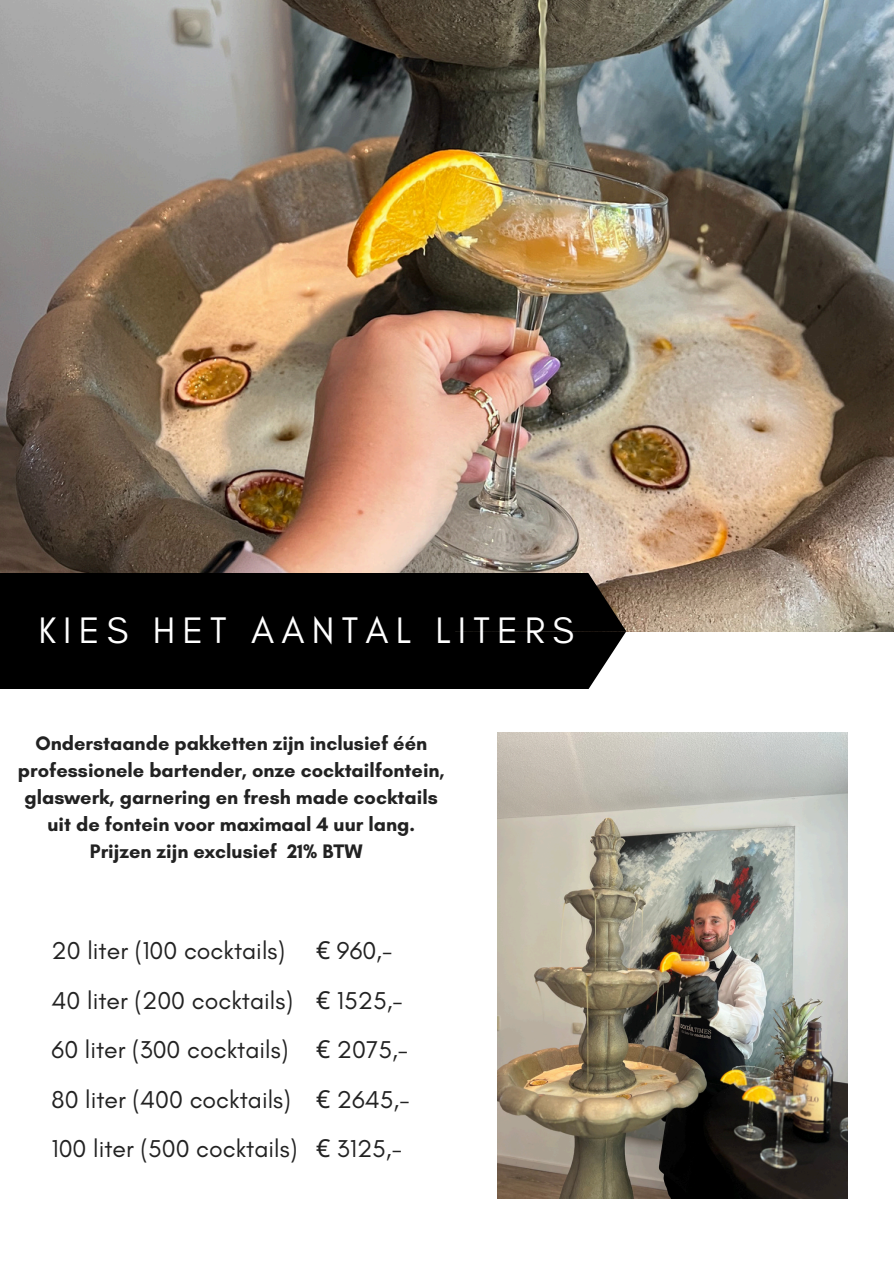
<style>
.page{position:relative;width:894px;height:1264px;background:#fff}
.page>*{position:absolute;margin:0;border:0;box-sizing:border-box;transform-origin:0 0}
.t1{font:37.5px "Glacial Indifference";letter-spacing:.19em;color:#fff}
.t2{font:24.75px/49.5px "Glacial Indifference";color:#222}
.t3{font:700 19.95px/27px "Glacial Indifference";color:#222;text-align:center}
.s1{font-family:"Noto Sans"}
</style>
<div class="page">
<img style="left:0;top:0;width:893px;height:631px">
<div style="left:0;top:573px;width:454px;height:115px;background:#000"></div>
<svg style="left:454px;top:573px;width:171px;height:115px;background:#141312"></svg>
<img style="left:497px;top:733px;width:350px;height:465px">
<p class="t1" style="left:38px;top:607px;width:537px">KIES HET AANTAL LITERS</p>
<p class="t3" style="left:18px;top:729px;width:428px">Onderstaande pakketten zijn inclusief één professionele bartender, onze cocktailfontein, glaswerk, garnering en fresh made cocktails uit de fontein voor maximaal 4 uur lang.<br>Prijzen zijn exclusief 21% BTW</p>
<h1 class="t2" style="left:52px;top:925px;width:247px">20 liter (100 cocktails)<br>40 liter (200 cocktails)<br>60 liter (300 cocktails)<br>80 liter (400 cocktails)<br>100 liter (500 cocktails)</h1>
<p class="t2" style="left:316px;top:925px;width:95px"><span class="s1">€</span> 960,- <span class="s1">€</span> 1525,- <span class="s1">€</span> 2075,- <span class="s1">€</span> 2645,- <span class="s1">€</span> 3125,-</p>
</div>
